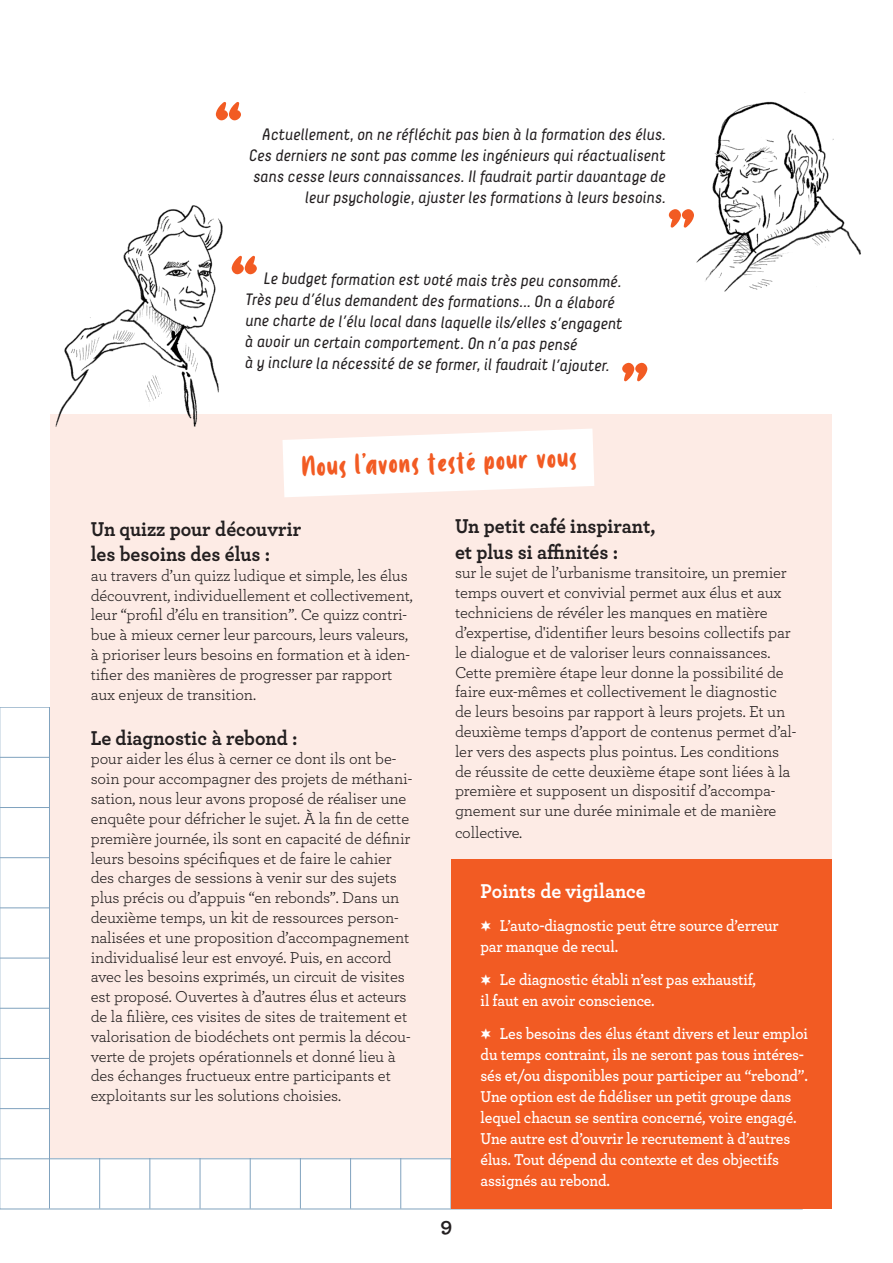
<style>
.page{position:relative;width:893px;height:1263px;background:#fff}
.page>*{position:absolute;margin:0;border:0;box-sizing:border-box;transform-origin:0 0}
.t1{font:108px "Kidsglow";color:#f25b23}
.t2{font:30px "Kidsglow";color:#f25b23}
.t3{font:700 21px "Archer";color:#231f20;scale:.94 1}
.t4{font:700 21px "Archer";color:#fff;scale:.94 1}
.t5{font:700 21px "Archer";color:#231f20}
.t6{font:16.5px/19.8px "Archer";letter-spacing:-.01em;color:#231f20}
.t7{font:italic 16.5px/21px "Decima";color:#231f20;text-align:right}
.t8{font:600 16.5px/21px "Archer";letter-spacing:-.01em;color:#fff;scale:.94 1}
.s1{font-family:"Harbour";font-weight:500;font-size:12px}
</style>
<div class="page">
<hr style="left:0;top:707px;width:802px;height:1px;background:#80a2be">
<hr style="left:0;top:807px;width:802px;height:1px;background:#80a2be">
<hr style="left:0;top:907px;width:802px;height:1px;background:#80a2be">
<hr style="left:0;top:1008px;width:802px;height:1px;background:#80a2be">
<hr style="left:0;top:1108px;width:802px;height:1px;background:#80a2be">
<hr style="left:0;top:757px;width:802px;height:1px;background:#80a2be">
<hr style="left:0;top:857px;width:802px;height:1px;background:#80a2be">
<hr style="left:0;top:958px;width:802px;height:1px;background:#80a2be">
<hr style="left:0;top:1058px;width:802px;height:1px;background:#80a2be">
<hr style="left:0;top:1158px;width:802px;height:1px;background:#80a2be">
<hr style="left:400px;top:55px;width:1px;height:1153px;background:#80a2be">
<hr style="left:300px;top:55px;width:1px;height:1153px;background:#80a2be">
<hr style="left:200px;top:55px;width:1px;height:1153px;background:#80a2be">
<hr style="left:99px;top:55px;width:1px;height:1153px;background:#80a2be">
<hr style="left:350px;top:55px;width:1px;height:1153px;background:#80a2be">
<hr style="left:250px;top:55px;width:1px;height:1153px;background:#80a2be">
<hr style="left:149px;top:55px;width:1px;height:1153px;background:#80a2be">
<hr style="left:49px;top:55px;width:1px;height:1153px;background:#80a2be">
<div style="left:0;top:2px;width:893px;height:704px;background:#fff"></div>
<div style="left:50px;top:415px;width:781px;height:743px;background:#fdebe5"></div>
<svg style="left:282px;top:429px;width:312px;height:68px"></svg>
<img style="left:50px;top:205px;width:192px;height:222px">
<img style="left:696px;top:101px;width:165px;height:191px">
<div style="left:451px;top:859px;width:380px;height:350px;background:#f25b23"></div>
<p class="t1" style="left:213px;top:86px;width:33px">“</p>
<p class="t7" style="left:262px;top:124px;width:405px">Actuellement, on ne réfléchit pas bien à la formation des élus.</p>
<p class="t7" style="left:249px;top:145px;width:418px">Ces derniers ne sont pas comme les ingénieurs qui réactualisent sans cesse leurs connaissances. Il faudrait partir davantage de leur psychologie, ajuster les formations à leurs besoins.</p>
<p class="t1" style="left:666px;top:194px;width:33px">”</p>
<p class="t1" style="left:228px;top:240px;width:33px">“</p>
<p class="t7" style="left:264px;top:266px;width:359px;rotate:1deg">Le budget formation est voté mais très peu consommé.</p>
<p class="t7" style="left:246px;top:287px;width:371px;rotate:1deg">Très peu d’élus demandent des formations... On a élaboré</p>
<p class="t7" style="left:245px;top:308px;width:379px;rotate:1deg">une charte de l’élu local dans laquelle ils/elles s’engagent</p>
<p class="t7" style="left:245px;top:329px;width:334px;rotate:1deg">à avoir un certain comportement. On n’a pas pensé</p>
<p class="t7" style="left:245px;top:350px;width:366px;rotate:1deg">à y inclure la nécessité de se former, il faudrait l’ajouter.</p>
<p class="t1" style="left:619px;top:347px;width:33px">”</p>
<p class="t2" style="left:301px;top:451px;width:277px;rotate:-2deg">Nous l’avons testé pour vous</p>
<p class="t3" style="left:91px;top:512px;width:226px">Un quizz pour découvrir</p>
<p class="t3" style="left:91px;top:537px;width:193px">les besoins des élus :</p>
<p class="t6" style="left:91px;top:565px;width:324px">au travers d’un quizz ludique et simple, les élus découvrent, individuellement et collectivement, leur “profil d’élu en transition”. Ce quizz contri&shy;bue à mieux cerner leur parcours, leurs valeurs, à prioriser leurs besoins en formation et à iden&shy;tifier des manières de progresser par rapport aux enjeux de transition.</p>
<p class="t3" style="left:91px;top:721px;width:222px">Le diagnostic à rebond :</p>
<p class="t6" style="left:91px;top:748px;width:323px">pour aider les élus à cerner ce dont ils ont be&shy;soin pour accompagner des projets de méthani&shy;sation, nous leur avons proposé de réaliser une enquête pour défricher le sujet. À la fin de cette première journée, ils sont en capacité de définir leurs besoins spécifiques et de faire le cahier des charges de sessions à venir sur des sujets plus précis ou d’appuis “en rebonds”. Dans un deuxième temps, un kit de ressources person&shy;nalisées et une proposition d’accompagnement individualisé leur est envoyé. Puis, en accord avec les besoins exprimés, un circuit de visites est proposé. Ouvertes à d’autres élus et acteurs de la filière, ces visites de sites de traitement et valorisation de biodéchets ont permis la décou&shy;verte de projets opérationnels et donné lieu à des échanges fructueux entre participants et exploitants sur les solutions choisies.</p>
<p class="t3" style="left:455px;top:510px;width:215px">Un petit café inspirant,</p>
<p class="t3" style="left:455px;top:535px;width:175px">et plus si affinités :</p>
<p class="t6" style="left:455px;top:562px;width:343px">sur le sujet de l’urbanisme transitoire, un premier temps ouvert et convivial permet aux élus et aux techniciens de révéler les manques en matière d’expertise, d'identifier leurs besoins collectifs par le dialogue et de valoriser leurs connaissances.<br>Cette première étape leur donne la possibilité de faire eux-mêmes et collectivement le diagnostic de leurs besoins par rapport à leurs projets. Et un deuxième temps d’apport de contenus permet d’al&shy;ler vers des aspects plus pointus. Les conditions de réussite de cette deuxième étape sont liées à la première et supposent un dispositif d’accompa&shy;gnement sur une durée minimale et de manière</p>
<p class="t6" style="left:455px;top:821px;width:69px">collective.</p>
<p class="t5" style="left:441px;top:1208px;width:13px">9</p>
<p class="t4" style="left:481px;top:874px;width:177px">Points de vigilance</p>
<p class="t8" style="left:481px;top:914px;width:319px"><span class="s1">•</span> L’auto-diagnostic peut être source d’erreur</p>
<p class="t8" style="left:481px;top:935px;width:148px">par manque de recul.</p>
<p class="t8" style="left:481px;top:968px;width:294px"><span class="s1">•</span> Le diagnostic établi n’est pas exhaustif,</p>
<p class="t8" style="left:481px;top:989px;width:187px">il faut en avoir conscience.</p>
<p class="t8" style="left:481px;top:1022px;width:350px"><span class="s1">•</span> Les besoins des élus étant divers et leur emploi du temps contraint, ils ne seront pas tous intéres&shy;sés et/ou disponibles pour participer au “rebond”.<br>Une option est de fidéliser un petit groupe dans lequel chacun se sentira concerné, voire engagé.<br>Une autre est d’ouvrir le recrutement à d’autres élus. Tout dépend du contexte et des objectifs assignés au rebond.</p>
</div>
